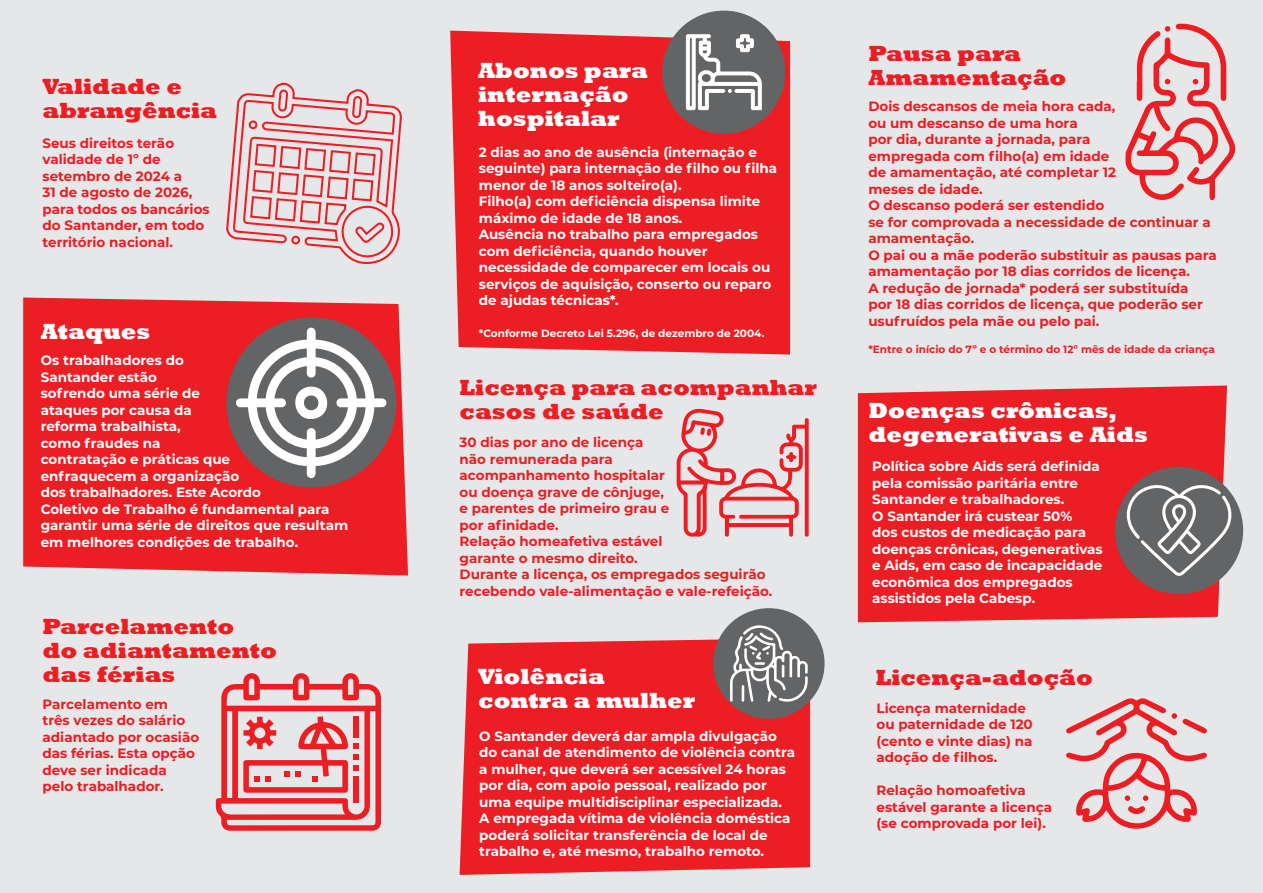
<style>
.page{position:relative;width:1263px;height:893px;background:#e6e7e8}
.page>*{position:absolute;margin:0;border:0;box-sizing:border-box;transform-origin:0 0}
.t1{font:800 22.5px/24px "Rockwell";color:#ed1d24}
.t2{font:800 22.5px/24px "Rockwell";color:#fff}
.t3{font:700 13.5px/16.5px "Montserrat";color:#fff}
.t4{font:700 13.5px/16.5px "Montserrat";color:#ed1d24}
.t5{font:700 10.5px "Montserrat";color:#ed1d24}
.t6{font:700 10.5px "Montserrat";color:#fff}
</style>
<div class="page">
<div style="left:450px;top:31px;width:340px;height:323px;background:#ed1d24"></div>
<div style="left:23px;top:298px;width:385px;height:277px;background:#ed1d24"></div>
<div style="left:460px;top:639px;width:350px;height:236px;background:#ed1d24"></div>
<div style="left:858px;top:385px;width:369px;height:237px;background:#ed1d24"></div>
<svg style="left:226px;top:82px;width:175px;height:182px"></svg>
<svg style="left:1125px;top:24px;width:111px;height:177px"></svg>
<svg style="left:216px;top:673px;width:165px;height:158px"></svg>
<svg style="left:677px;top:408px;width:132px;height:129px"></svg>
<svg style="left:1066px;top:698px;width:141px;height:131px"></svg>
<div style="left:226px;top:317px;width:170px;height:170px;background:#636466;border-radius:50%"></div>
<div style="left:713px;top:608px;width:111px;height:111px;background:#636466;border-radius:50%"></div>
<div style="left:1115px;top:467px;width:128px;height:127px;background:#636466;border-radius:50%"></div>
<div style="left:662px;top:11px;width:123px;height:123px;background:#636466;border-radius:50%"></div>
<svg style="left:236px;top:327px;width:151px;height:151px"></svg>
<svg style="left:686px;top:35px;width:75px;height:75px"></svg>
<svg style="left:730px;top:625px;width:78px;height:77px"></svg>
<svg style="left:1127px;top:482px;width:104px;height:94px"></svg>
<h1 class="t1" style="left:43px;top:75px;width:176px">Validade e abrangência</h1>
<p class="t4" style="left:43px;top:134px;width:169px">Seus direitos terão validade de 1º de setembro de 2024 a<br>31 de agosto de 2026, para todos os bancários do Santander, em todo território nacional.</p>
<h1 class="t2" style="left:41px;top:320px;width:111px">Ataques</h1>
<p class="t3" style="left:41px;top:351px;width:309px">Os trabalhadores do<br>Santander estão<br>sofrendo uma série de<br>ataques por causa da<br>reforma trabalhista,<br>como fraudes na<br>contratação e práticas que<br>enfraquecem a organização<br>dos trabalhadores. Este Acordo<br>Coletivo de Trabalho é fundamental para garantir uma série de direitos que resultam em melhores condições de trabalho.</p>
<h1 class="t1" style="left:42px;top:615px;width:236px">Parcelamento<br>do adiantamento das férias</h1>
<p class="t4" style="left:43px;top:695px;width:158px">Parcelamento em<br>três vezes do salário adiantado por ocasião das férias. Esta opção deve ser indicada pelo trabalhador.</p>
<h1 class="t2" style="left:478px;top:58px;width:171px">Abonos para internação hospitalar</h1>
<p class="t3" style="left:479px;top:143px;width:300px">2 dias ao ano de ausência (internação e seguinte) para internação de filho ou filha menor de 18 anos solteiro(a).<br>Filho(a) com deficiência dispensa limite máximo de idade de 18 anos.<br>Ausência no trabalho para empregados com deficiência, quando houver necessidade de comparecer em locais ou serviços de aquisição, conserto ou reparo de ajudas técnicas*.</p>
<p class="t6" style="left:479px;top:325px;width:287px">*Conforme Decreto Lei 5.296, de dezembro de 2004.</p>
<h1 class="t1" style="left:460px;top:376px;width:359px">Licença para acompanhar casos de saúde</h1>
<p class="t4" style="left:460px;top:433px;width:314px">30 dias por ano de licença<br>não remunerada para<br>acompanhamento hospitalar<br>ou doença grave de cônjuge,<br>e parentes de primeiro grau e<br>por afinidade.<br>Relação homeafetiva estável<br>garante o mesmo direito.<br>Durante a licença, os empregados seguirão recebendo vale-alimentação e vale-refeição.</p>
<h1 class="t2" style="left:478px;top:665px;width:218px">Violência contra a mulher</h1>
<p class="t3" style="left:479px;top:727px;width:317px">O Santander deverá dar ampla divulgação do canal de atendimento de violência contra a mulher, que deverá ser acessível 24 horas por dia, com apoio pessoal, realizado por uma equipe multidisciplinar especializada.<br>A empregada vítima de violência doméstica poderá solicitar transferência de local de trabalho e, até mesmo, trabalho remoto.</p>
<h1 class="t1" style="left:868px;top:41px;width:200px">Pausa para<br>Amamentação</h1>
<p class="t4" style="left:868px;top:98px;width:350px">Dois descansos de meia hora cada,<br>ou um descanso de uma hora<br>por dia, durante a jornada, para<br>empregada com filho(a) em idade<br>de amamentação, até completar 12<br>meses de idade.<br>O descanso poderá ser estendido<br>se for comprovada a necessidade de continuar a amamentação.<br>O pai ou a mãe poderão substituir as pausas para amamentação por 18 dias corridos de licença.<br>A redução de jornada* poderá ser substituída<br>por 18 dias corridos de licença, que poderão ser usufruídos pela mãe ou pelo pai.</p>
<p class="t5" style="left:868px;top:342px;width:348px">*Entre o início do 7º e o término do 12º mês de idade da criança</p>
<h1 class="t2" style="left:868px;top:399px;width:281px">Doenças crônicas, degenerativas e Aids</h1>
<p class="t3" style="left:872px;top:458px;width:232px">Política sobre Aids será definida pela comissão paritária entre<br>Santander e trabalhadores.<br>O Santander irá custear 50%<br>dos custos de medicação para doenças crônicas, degenerativas e Aids, em caso de incapacidade econômica dos empregados assistidos pela Cabesp.</p>
<h1 class="t1" style="left:876px;top:666px;width:219px">Licença-adoção</h1>
<p class="t4" style="left:876px;top:699px;width:158px">Licença maternidade ou paternidade de 120 (cento e vinte dias) na adoção de filhos.</p>
<p class="t4" style="left:876px;top:782px;width:177px">Relação homoafetiva estável garante a licença (se comprovada por lei).</p>
</div>
